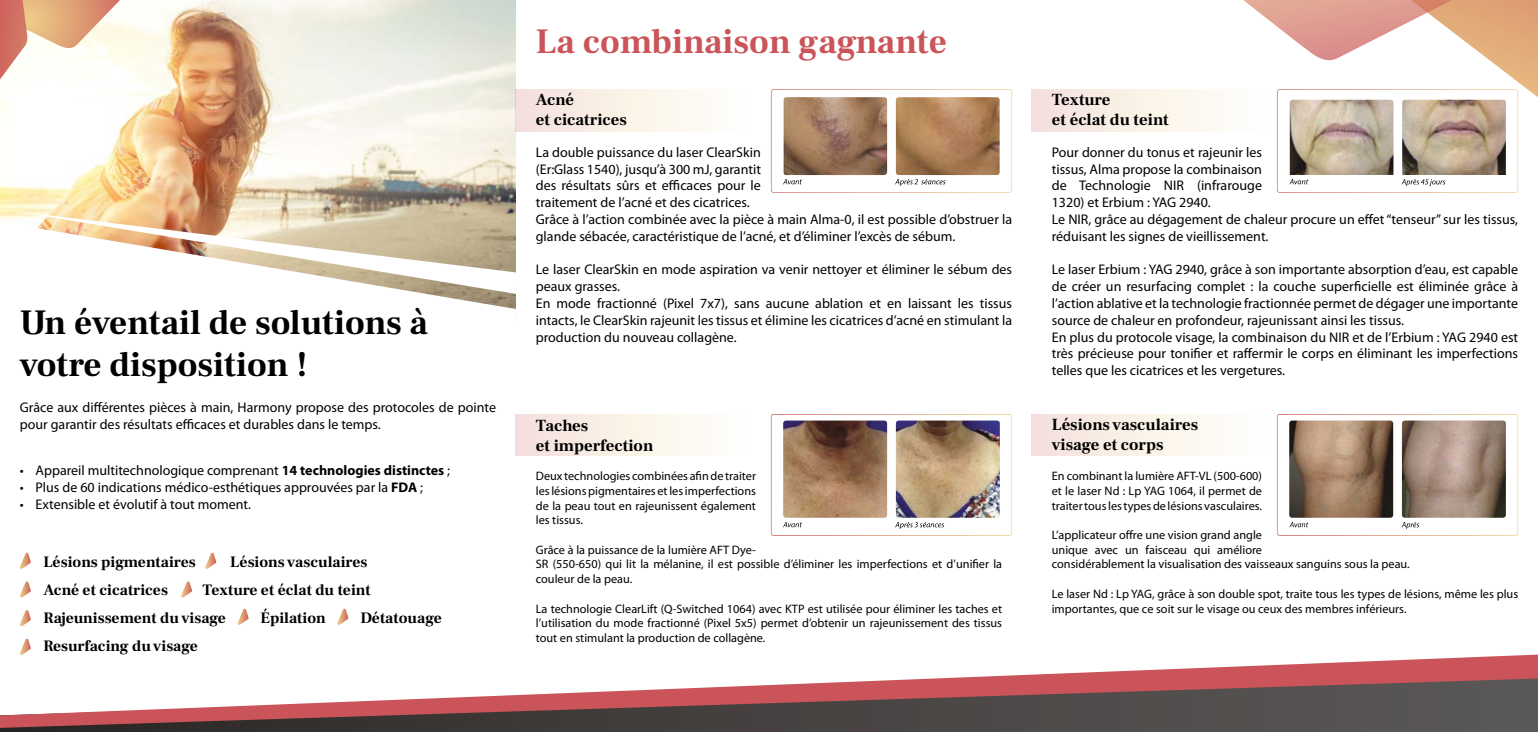
<style>
.page{position:relative;width:1538px;height:732px;background:#fff}
.page>*{position:absolute;margin:0;border:0;box-sizing:border-box;transform-origin:0 0}
.t1{font:700 35px/42px "Frank Ruhl Libre";color:#000}
.t2{font:700 35px "Frank Ruhl Libre";color:#ca5459}
.t3{font:700 16.62px/19.9px "Frank Ruhl Libre";color:#000}
.t4{font:700 15.58px/28px "Frank Ruhl Libre";color:#000}
.t5{font:14px/16.8px "Myriad Pro";color:#000}
.t6{font:12.25px/14.7px "Myriad Pro";color:#000;text-align:justify}
.s1{font-weight:700}
</style>
<div class="page">
<img style="left:0;top:0;width:516px;height:219px">
<div style="left:516px;top:89px;width:236px;height:42px;background:linear-gradient(to right,#f5e2da,#fffffb)"></div>
<svg style="left:12px;top:211px;width:504px;height:11px"></svg>
<svg style="left:19px;top:222px;width:497px;height:432px"></svg>
<svg style="left:0;top:0;width:120px;height:79px"></svg>
<svg style="left:0;top:728px;width:1538px;height:4px"></svg>
<svg style="left:0;top:654px;width:1538px;height:74px"></svg>
<div style="left:1032px;top:89px;width:235px;height:42px;background:#f8ebe3"></div>
<div style="left:516px;top:414px;width:236px;height:42px;background:linear-gradient(to right,#f5e2da,#fffffb)"></div>
<svg style="left:20px;top:552px;width:11px;height:17px"></svg>
<svg style="left:205px;top:552px;width:11px;height:17px"></svg>
<svg style="left:20px;top:581px;width:11px;height:17px"></svg>
<svg style="left:181px;top:581px;width:11px;height:17px"></svg>
<svg style="left:20px;top:638px;width:11px;height:17px"></svg>
<svg style="left:20px;top:610px;width:11px;height:16px"></svg>
<svg style="left:337px;top:609px;width:11px;height:16px"></svg>
<svg style="left:237px;top:609px;width:12px;height:16px"></svg>
<div style="left:1032px;top:414px;width:235px;height:42px;background:linear-gradient(to right,#f5e2db,#fffffb)"></div>
<svg style="left:771px;top:89px;width:241px;height:104px"></svg>
<svg style="left:1157px;top:0;width:381px;height:193px"></svg>
<img style="left:771px;top:414px;width:241px;height:122px">
<svg style="left:1277px;top:414px;width:241px;height:122px"></svg>
<h1 class="t1" style="left:20px;top:302px;width:409px">Un éventail de solutions à votre disposition !</h1>
<p class="t5" style="left:20px;top:399px;width:478px">Grâce aux différentes pièces à main, Harmony propose des protocoles de pointe pour garantir des résultats efficaces et durables dans le temps.</p>
<p class="t5" style="left:20px;top:462px;width:432px">• Appareil multitechnologique comprenant <span class="s1">14 technologies distinctes</span> ;</p>
<p class="t5" style="left:20px;top:478px;width:405px">• Plus de 60 indications médico-esthétiques approuvées par la <span class="s1">FDA</span> ;</p>
<p class="t5" style="left:20px;top:495px;width:233px">• Extensible et évolutif à tout moment.</p>
<p class="t4" style="left:43px;top:548px;width:154px">Lésions pigmentaires</p>
<p class="t4" style="left:230px;top:548px;width:139px">Lésions vasculaires</p>
<p class="t4" style="left:43px;top:576px;width:126px">Acné et cicatrices</p>
<p class="t4" style="left:43px;top:576px;width:329px;text-indent:159px">Texture et éclat du teint<br>Rajeunissement du visage</p>
<p class="t4" style="left:260px;top:604px;width:67px">Épilation</p>
<p class="t4" style="left:360px;top:604px;width:83px">Détatouage</p>
<p class="t4" style="left:43px;top:632px;width:156px">Resurfacing du visage</p>
<h1 class="t2" style="left:536px;top:20px;width:413px">La combinaison gagnante</h1>
<p class="t3" style="left:536px;top:90px;width:93px">Acné<br>et cicatrices</p>
<p class="t3" style="left:1052px;top:90px;width:119px">Texture<br>et éclat du teint</p>
<p class="t5" style="left:536px;top:143px;width:478px">La double puissance du laser ClearSkin<br>(Er:Glass 1540), jusqu’à 300 mJ, garantit<br>des résultats sûrs et efficaces pour le<br>traitement de l’acné et des cicatrices.<br>Grâce à l’action combinée avec la pièce à main Alma-0, il est possible d’obstruer la glande sébacée, caractéristique de l’acné, et d’éliminer l’excès de sébum.</p>
<p class="t5" style="left:536px;top:261px;width:478px">Le laser ClearSkin en mode aspiration va venir nettoyer et éliminer le sébum des peaux grasses.<br>En mode fractionné (Pixel 7x7), sans aucune ablation et en laissant les tissus intacts, le ClearSkin rajeunit les tissus et élimine les cicatrices d’acné en stimulant la production du nouveau collagène.</p>
<p class="t5" style="left:1052px;top:143px;width:468px">Pour donner du tonus et rajeunir les<br>tissus, Alma propose la combinaison<br>de Technologie NIR (infrarouge<br>1320) et Erbium : YAG 2940.<br>Le NIR, grâce au dégagement de chaleur procure un effet “tenseur” sur les tissus, réduisant les signes de vieillissement.</p>
<p class="t5" style="left:1052px;top:261px;width:468px">Le laser Erbium : YAG 2940, grâce à son importante absorption d’eau, est capable de créer un resurfacing complet : la couche superficielle est éliminée grâce à l’action ablative et la technologie fractionnée permet de dégager une importante source de chaleur en profondeur, rajeunissant ainsi les tissus.<br>En plus du protocole visage, la combinaison du NIR et de l’Erbium : YAG 2940 est très précieuse pour tonifier et raffermir le corps en éliminant les imperfections telles que les cicatrices et les vergetures.</p>
<p class="t3" style="left:536px;top:416px;width:119px">Taches<br>et imperfection</p>
<p class="t3" style="left:1052px;top:415px;width:148px">Lésions vasculaires visage et corps</p>
<p class="t6" style="left:536px;top:468px;width:222px">Deux technologies combinées afin de traiter les lésions pigmentaires et les imperfections de la peau tout en rajeunissent également les tissus.</p>
<p class="t6" style="left:536px;top:542px;width:468px;text-align:left">Grâce à la puissance de la lumière AFT Dye-<br>SR (550-650) qui lit la mélanine, il est possible d’éliminer les imperfections et d’unifier la couleur de la peau.</p>
<p class="t6" style="left:536px;top:601px;width:468px">La technologie ClearLift (Q-Switched 1064) avec KTP est utilisée pour éliminer les taches et l’utilisation du mode fractionné (Pixel 5x5) permet d’obtenir un rajeunissement des tissus tout en stimulant la production de collagène.</p>
<p class="t6" style="left:1052px;top:468px;width:212px">En combinant la lumière AFT-VL (500-600) et le laser Nd : Lp YAG 1064, il permet de traiter tous les types de lésions vasculaires.</p>
<p class="t6" style="left:1052px;top:527px;width:359px;text-align:left">L’applicateur offre une vision grand angle<br>unique avec un faisceau qui améliore<br>considérablement la visualisation des vaisseaux sanguins sous la peau.</p>
<p class="t6" style="left:1052px;top:586px;width:468px">Le laser Nd : Lp YAG, grâce à son double spot, traite tous les types de lésions, même les plus importantes, que ce soit sur le visage ou ceux des membres inférieurs.</p>
</div>
